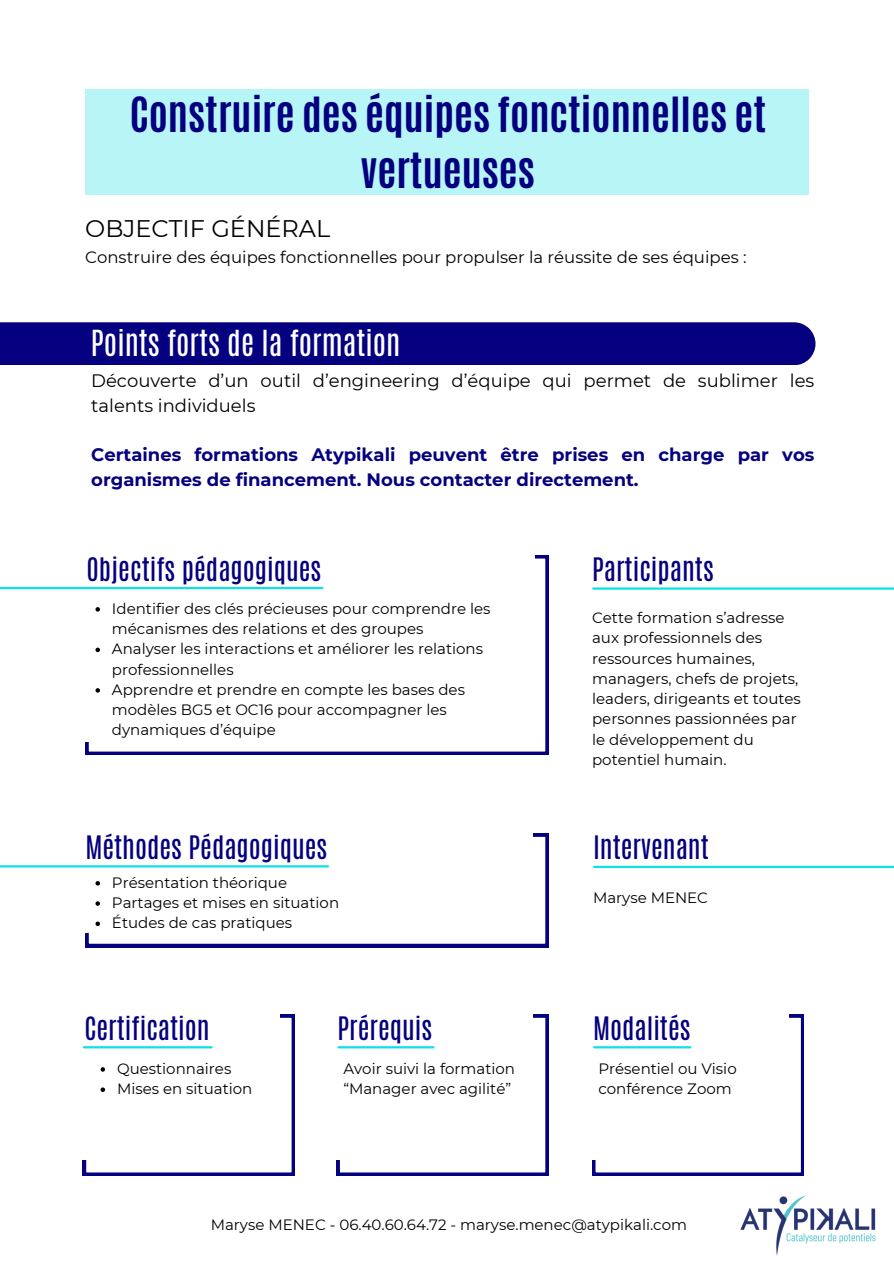
<style>
.page{position:relative;width:894px;height:1264px;background:#fff}
.page>*{position:absolute;margin:0;border:0;box-sizing:border-box;transform-origin:0 0}
.t1{font:700 40.5px/56.2px "Antonio";color:#05007f;text-align:center}
.t2{font:30px "Antonio";color:#fff}
.t3{font:27px "Antonio";color:#05007f}
.t4{font:24px "Montserrat";color:#000}
.t5{font:700 18px/24.8px "Montserrat";color:#05007f}
.t6{font:18px/24.8px "Montserrat";color:#000}
.t7{font:16.5px "Montserrat";color:#000}
.t8{font:15px/20.2px "Montserrat";color:#000}
</style>
<div class="page">
<img style="left:740px;top:1195px;width:136px;height:61px">
<div style="left:85px;top:89px;width:723px;height:106px;background:#b7f5f7"></div>
<svg style="left:85px;top:555px;width:463px;height:199px"></svg>
<div style="left:84px;top:546px;width:450px;height:195px;background:#fff"></div>
<svg style="left:95px;top:607px;width:5px;height:4px"></svg>
<svg style="left:95px;top:647px;width:5px;height:5px"></svg>
<svg style="left:95px;top:688px;width:5px;height:4px"></svg>
<hr style="left:0;top:587px;width:322px;height:2px;background:#0ee0e5">
<div style="left:0;top:322px;width:815px;height:43px;background:#05007f"></div>
<svg style="left:85px;top:833px;width:463px;height:114px"></svg>
<div style="left:78px;top:822px;width:454px;height:110px;background:#fff"></div>
<svg style="left:95px;top:881px;width:5px;height:4px"></svg>
<svg style="left:95px;top:901px;width:5px;height:4px"></svg>
<svg style="left:95px;top:921px;width:5px;height:5px"></svg>
<hr style="left:0;top:865px;width:328px;height:2px;background:#0ee0e5">
<hr style="left:593px;top:587px;width:300px;height:2px;background:#0ee0e5">
<svg style="left:83px;top:1014px;width:211px;height:161px"></svg>
<hr style="left:84px;top:1046px;width:127px;height:2px;background:#0ee0e5">
<svg style="left:336px;top:1014px;width:212px;height:161px"></svg>
<div style="left:320px;top:1000px;width:212px;height:159px;background:#fff"></div>
<hr style="left:338px;top:1046px;width:95px;height:2px;background:#0ee0e5">
<svg style="left:592px;top:1014px;width:211px;height:161px"></svg>
<div style="left:576px;top:1000px;width:212px;height:159px;background:#fff"></div>
<hr style="left:594px;top:1046px;width:96px;height:2px;background:#0ee0e5">
<hr style="left:594px;top:865px;width:299px;height:3px;background:#0ee0e5">
<h5 class="t1" style="left:130px;top:86px;width:637px">Construire des équipes fonctionnelles et vertueuses</h5>
<h2 class="t4" style="left:85px;top:214px;width:246px">OBJECTIF GÉNÉRAL</h2>
<h2 class="t7" style="left:85px;top:247px;width:662px">Construire des équipes fonctionnelles pour propulser la réussite de ses équipes :</h2>
<p class="t2" style="left:91px;top:322px;width:311px">Points forts de la formation</p>
<p class="t6" style="left:91px;top:368px;width:724px">Découverte d’un outil d’engineering d’équipe qui permet de sublimer les talents individuels</p>
<h3 class="t5" style="left:91px;top:442px;width:724px">Certaines formations Atypikali peuvent être prises en charge par vos organismes de financement. Nous contacter directement.</h3>
<h5 class="t3" style="left:86px;top:549px;width:236px">Objectifs pédagogiques</h5>
<h4 class="t8" style="left:112px;top:598px;width:380px">Identifier des clés précieuses pour comprendre les mécanismes des relations et des groupes</h4>
<h3 class="t8" style="left:112px;top:639px;width:372px">Analyser les interactions et améliorer les relations professionnelles</h3>
<p class="t8" style="left:112px;top:679px;width:354px">Apprendre et prendre en compte les bases des modèles BG5 et OC16 pour accompagner les dynamiques d’équipe</p>
<p class="t3" style="left:85px;top:828px;width:243px">Méthodes Pédagogiques</p>
<h3 class="t8" style="left:112px;top:872px;width:176px">Présentation théorique</h3>
<p class="t8" style="left:112px;top:892px;width:229px">Partages et mises en situation</p>
<p class="t8" style="left:112px;top:912px;width:182px">Études de cas pratiques</p>
<p class="t3" style="left:84px;top:1009px;width:127px">Certification</p>
<h3 class="t8" style="left:117px;top:1058px;width:116px">Questionnaires</h3>
<p class="t8" style="left:117px;top:1078px;width:137px">Mises en situation</p>
<p class="t3" style="left:337px;top:1009px;width:96px">Prérequis</p>
<h3 class="t8" style="left:343px;top:1058px;width:173px">Avoir suivi la formation “Manager avec agilité”</h3>
<p class="t3" style="left:592px;top:549px;width:123px">Participants</p>
<h3 class="t8" style="left:592px;top:607px;width:210px">Cette formation s’adresse aux professionnels des ressources humaines, managers, chefs de projets, leaders, dirigeants et toutes personnes passionnées par le développement du potentiel humain.</h3>
<p class="t3" style="left:593px;top:828px;width:117px">Intervenant</p>
<p class="t8" style="left:593px;top:887px;width:116px">Maryse MENEC</p>
<p class="t3" style="left:593px;top:1009px;width:99px">Modalités</p>
<h3 class="t8" style="left:598px;top:1058px;width:140px">Présentiel ou Visio conférence Zoom</h3>
<p class="t8" style="left:211px;top:1214px;width:477px">Maryse MENEC - 06.40.60.64.72 - maryse.menec@atypikali.com</p>
</div>
